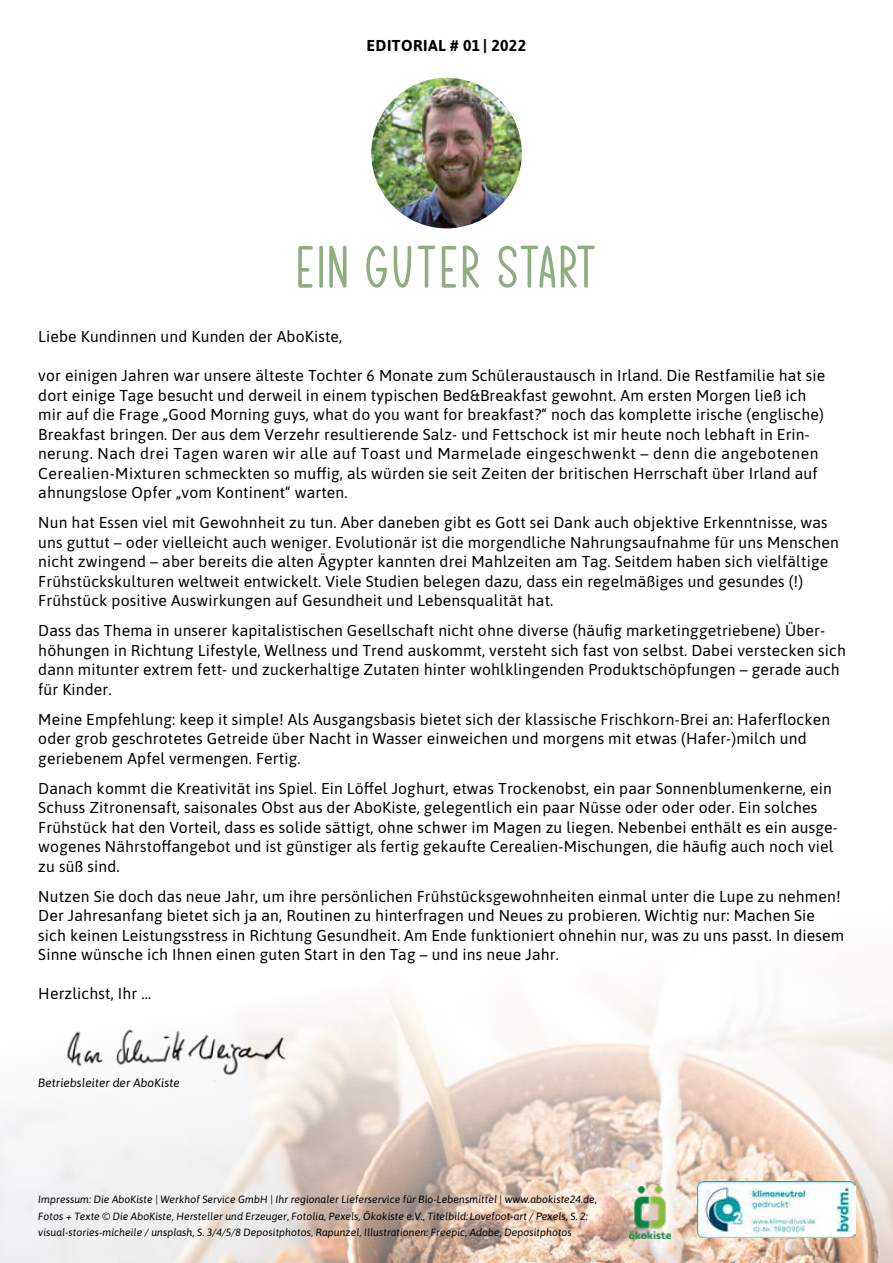
<style>
.page{position:relative;width:893px;height:1263px;background:#fff}
.page>*{position:absolute;margin:0;border:0;box-sizing:border-box;transform-origin:0 0}
.t1{font:60px "Cherish Today";letter-spacing:.04em;color:#8eae81}
.t2{font:15.75px/19.5px "Asap";letter-spacing:.01em;color:#000}
.t3{font:700 15.75px "Asap";letter-spacing:.03em;color:#000}
.t4{font:italic 12px "Asap";color:#000}
.t5{font:italic 10.5px/16.5px "Asap";color:#000}
</style>
<div class="page">
<img style="left:0;top:994px;width:893px;height:269px">
<img style="left:697px;top:1182px;width:158px;height:55px">
<img style="left:629px;top:1187px;width:42px;height:52px">
<img style="left:371px;top:78px;width:151px;height:150px;border-radius:75px">
<img style="left:60px;top:1022px;width:234px;height:62px">
<p class="t3" style="left:367px;top:34px;width:161px">EDITORIAL # 01 | 2022</p>
<h1 class="t1" style="left:296px;top:236px;width:302px">EIN GUTER START</h1>
<p class="t2" style="left:38px;top:326px;width:305px">Liebe Kundinnen und Kunden der AboKiste,</p>
<p class="t2" style="left:38px;top:365px;width:789px">vor einigen Jahren war unsere älteste Tochter 6 Monate zum Schüleraustausch in Irland. Die Restfamilie hat sie dort einige Tage besucht und derweil in einem typischen Bed&amp;Breakfast gewohnt. Am ersten Morgen ließ ich mir auf die Frage „Good Morning guys, what do you want for breakfast?“ noch das komplette irische (englische)<br>Breakfast bringen. Der aus dem Verzehr resultierende Salz- und Fettschock ist mir heute noch lebhaft in Erin&shy;nerung. Nach drei Tagen waren wir alle auf Toast und Marmelade eingeschwenkt – denn die angebotenen Cerealien-Mixturen schmeckten so muffig, als würden sie seit Zeiten der britischen Herrschaft über Irland auf ahnungslose Opfer „vom Kontinent“ warten.</p>
<p class="t2" style="left:38px;top:512px;width:802px">Nun hat Essen viel mit Gewohnheit zu tun. Aber daneben gibt es Gott sei Dank auch objektive Erkenntnisse, was uns guttut – oder vielleicht auch weniger. Evolutionär ist die morgendliche Nahrungsaufnahme für uns Menschen nicht zwingend – aber bereits die alten Ägypter kannten drei Mahlzeiten am Tag. Seitdem haben sich vielfältige Frühstückskulturen weltweit entwickelt. Viele Studien belegen dazu, dass ein regelmäßiges und gesundes (!)<br>Frühstück positive Auswirkungen auf Gesundheit und Lebensqualität hat.</p>
<p class="t2" style="left:38px;top:620px;width:809px">Dass das Thema in unserer kapitalistischen Gesellschaft nicht ohne diverse (häufig marketinggetriebene) Über&shy;höhungen in Richtung Lifestyle, Wellness und Trend auskommt, versteht sich fast von selbst. Dabei verstecken sich dann mitunter extrem fett- und zuckerhaltige Zutaten hinter wohlklingenden Produktschöpfungen – gerade auch für Kinder.</p>
<p class="t2" style="left:38px;top:708px;width:793px">Meine Empfehlung: keep it simple! Als Ausgangsbasis bietet sich der klassische Frischkorn-Brei an: Haferflocken oder grob geschrotetes Getreide über Nacht in Wasser einweichen und morgens mit etwas (Hafer-)milch und geriebenem Apfel vermengen. Fertig.</p>
<p class="t2" style="left:38px;top:777px;width:799px">Danach kommt die Kreativität ins Spiel. Ein Löffel Joghurt, etwas Trockenobst, ein paar Sonnenblumenkerne, ein Schuss Zitronensaft, saisonales Obst aus der AboKiste, gelegentlich ein paar Nüsse oder oder oder. Ein solches Frühstück hat den Vorteil, dass es solide sättigt, ohne schwer im Magen zu liegen. Nebenbei enthält es ein ausge&shy;wogenes Nährstoffangebot und ist günstiger als fertig gekaufte Cerealien-Mischungen, die häufig auch noch viel zu süß sind.</p>
<p class="t2" style="left:38px;top:885px;width:807px">Nutzen Sie doch das neue Jahr, um ihre persönlichen Frühstücksgewohnheiten einmal unter die Lupe zu nehmen!<br>Der Jahresanfang bietet sich ja an, Routinen zu hinterfragen und Neues zu probieren. Wichtig nur: Machen Sie sich keinen Leistungsstress in Richtung Gesundheit. Am Ende funktioniert ohnehin nur, was zu uns passt. In diesem Sinne wünsche ich Ihnen einen guten Start in den Tag – und ins neue Jahr.</p>
<p class="t2" style="left:38px;top:983px;width:114px">Herzlichst, Ihr …</p>
<p class="t4" style="left:38px;top:1074px;width:143px">Betriebsleiter der AboKiste</p>
<p class="t5" style="left:38px;top:1191px;width:560px">Impressum: Die AboKiste | Werkhof Service GmbH | Ihr regionaler Lieferservice für Bio-Lebensmittel | www.abokiste24.de,<br>Fotos + Texte © Die AboKiste, Hersteller und Erzeuger, Fotolia, Pexels, Ökokiste e.V., Titelbild: Lovefoot-art / Pexels, S. 2: visual-stories-micheile / unsplash, S. 3/4/5/8 Depositphotos, Rapunzel, Illustrationen: Freepic, Adobe, Depositphotos</p>
</div>
